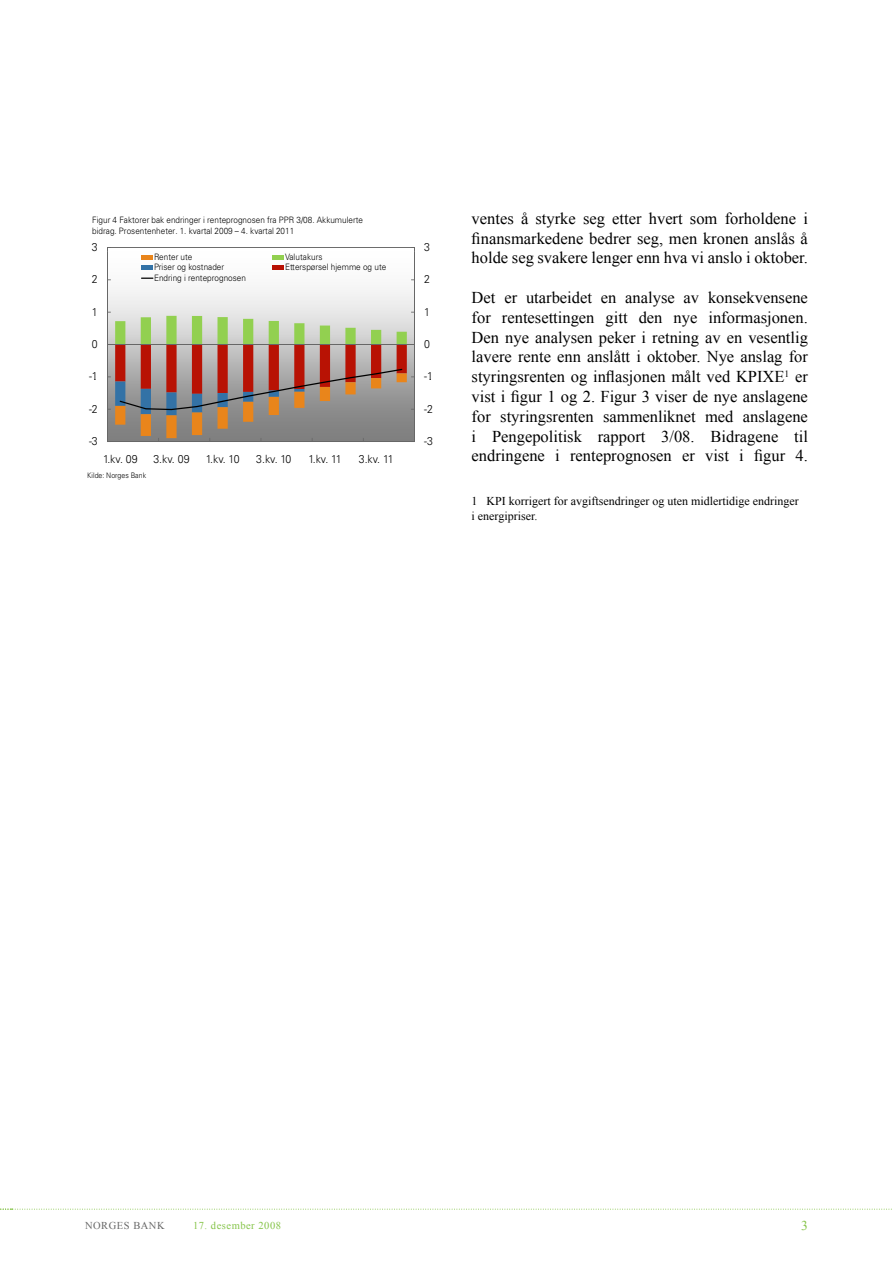
<style>
.page{position:relative;width:893px;height:1263px;background:#fff}
.page>*{position:absolute;margin:0;border:0;box-sizing:border-box;transform-origin:0 0}
.t1{font:16.5px/19.8px "Times New Roman";color:#000;text-align:justify}
.t2{font:13.5px "Times New Roman";color:#85c448}
.t3{font:12px/15px "Times New Roman";color:#000}
.t4{font:300 11.4px "Univers";color:#000;scale:.92 1}
.t5{font:10.5px "Times New Roman";letter-spacing:.05em;color:#85c448}
.t6{font:10.5px "Times New Roman";letter-spacing:.05em;color:#676767}
.t7{font:300 8.85px/10.6px "Univers";color:#000;scale:.92 1}
.t8{font:300 7.65px "Univers";color:#000;scale:.92 1}
</style>
<div class="page">
<svg style="left:0;top:1209px;width:892px;height:1px"></svg>
<svg style="left:107px;top:247px;width:308px;height:195px"></svg>
<p class="t7" style="left:92px;top:215px;width:296px">Figur 4 Faktorer bak endringer i renteprognosen fra PPR 3/08. Akkumulerte bidrag. Prosentenheter. 1. kvartal 2009 – 4. kvartal 2011</p>
<p class="t4" style="left:92px;top:240px;width:8px">3</p>
<p class="t4" style="left:424px;top:240px;width:8px">3</p>
<p class="t4" style="left:92px;top:272px;width:8px">2</p>
<p class="t4" style="left:424px;top:272px;width:8px">2</p>
<p class="t7" style="left:154px;top:251px;width:43px">Renter ute</p>
<p class="t7" style="left:285px;top:251px;width:42px">Valutakurs</p>
<p class="t7" style="left:154px;top:262px;width:78px">Priser og kostnader</p>
<p class="t7" style="left:285px;top:262px;width:112px">Etterspørsel hjemme og ute</p>
<p class="t7" style="left:154px;top:272px;width:101px">Endring i renteprognosen</p>
<p class="t4" style="left:92px;top:305px;width:8px">1</p>
<p class="t4" style="left:424px;top:305px;width:8px">1</p>
<p class="t4" style="left:92px;top:337px;width:8px">0</p>
<p class="t4" style="left:89px;top:369px;width:11px">-1</p>
<p class="t4" style="left:424px;top:337px;width:8px">0</p>
<p class="t4" style="left:424px;top:369px;width:11px">-1</p>
<p class="t4" style="left:89px;top:402px;width:11px">-2</p>
<p class="t4" style="left:424px;top:402px;width:11px">-2</p>
<p class="t4" style="left:89px;top:434px;width:11px">-3</p>
<p class="t4" style="left:424px;top:434px;width:11px">-3</p>
<p class="t4" style="left:103px;top:452px;width:39px">1.kv. 09</p>
<p class="t4" style="left:153px;top:452px;width:41px">3.kv. 09</p>
<p class="t4" style="left:206px;top:452px;width:38px">1.kv. 10</p>
<p class="t4" style="left:256px;top:452px;width:40px">3.kv. 10</p>
<p class="t4" style="left:308px;top:452px;width:38px">1.kv. 11</p>
<p class="t4" style="left:359px;top:452px;width:39px">3.kv. 11</p>
<p class="t8" style="left:87px;top:471px;width:65px">Kilde: Norges Bank</p>
<p class="t1" style="left:472px;top:208px;width:338px">ventes å styrke seg etter hvert som forholdene i finansmarkedene bedrer seg, men kronen anslås å holde seg svakere lenger enn hva vi anslo i oktober.</p>
<p class="t1" style="left:472px;top:287px;width:338px">Det er utarbeidet en analyse av konsekvensene for rentesettingen gitt den nye informasjonen.<br>Den nye analysen peker i retning av en vesentlig lavere rente enn anslått i oktober. Nye anslag for styringsrenten og inflasjonen målt ved KPIXE<sup>1</sup> er vist i figur 1 og 2. Figur 3 viser de nye anslagene for styringsrenten sammenliknet med anslagene i Pengepolitisk rapport 3/08. Bidragene til endringene i renteprognosen er vist i figur 4.</p>
<p class="t3" style="left:472px;top:493px;width:329px">1 KPI korrigert for avgiftsendringer og uten midlertidige endringer i energipriser.</p>
<p class="t6" style="left:85px;top:1218px;width:81px">NORGES BANK</p>
<p class="t5" style="left:193px;top:1218px;width:90px">17. desember 2008</p>
<p class="t2" style="left:801px;top:1216px;width:8px">3</p>
</div>
